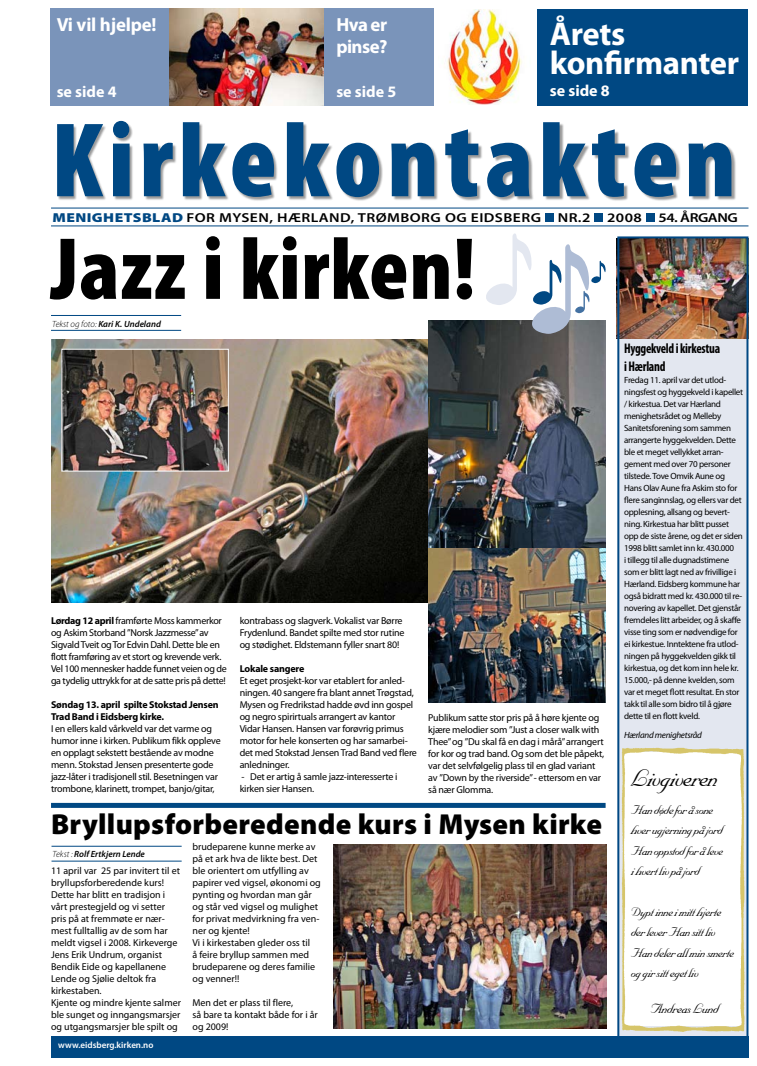
<style>
.page{position:relative;width:757px;height:1066px;background:#fff}
.page>*{position:absolute;margin:0;border:0;box-sizing:border-box;transform-origin:0 0}
.t1{font:900 condensed 107px "Myriad Pro";letter-spacing:.05em;color:#004883}
.t2{font:900 condensed 89px "Myriad Pro";letter-spacing:.01em;color:#000}
.t3{font:700 33px/29px "Myriad Pro";letter-spacing:-.01em;color:#fff}
.t4{font:900 29px "Myriad Pro";letter-spacing:.01em;color:#000}
.t5{font:27.8px "Nuptial Script LT Std";letter-spacing:-.04em;color:#000}
.t6{font:700 19px "Myriad Pro";letter-spacing:-.01em;color:#fff}
.t7{font:700 19px/22px "Myriad Pro";letter-spacing:-.03em;color:#fff}
.t8{font:700 16px "Myriad Pro";color:#fff}
.t9{font:15.8px "Nuptial Script LT Std";letter-spacing:-.04em;color:#000}
.t10{font:14.8px/20.4px "Nuptial Script LT Std";letter-spacing:-.04em;color:#000}
.t11{font:700 condensed 14px/18px "Myriad Pro";letter-spacing:-.02em;color:#000;scale:.92 1}
.t12{font:600 13px "Myriad Pro";letter-spacing:.03em;color:#000;scale:1.2 1}
.t13{font:600 13px "Myriad Pro";letter-spacing:-.03em;color:#000;scale:1.2 1}
.t14{font:10px/12px "Myriad Pro";letter-spacing:-.02em;color:#000}
.t15{font:10px/12px "Myriad Pro";color:#000}
.t16{font:700 10px/12px "Myriad Pro";letter-spacing:-.02em;color:#000}
.t17{font:9px/12px "Myriad Pro";letter-spacing:-.03em;color:#000}
.t18{font:italic 600 9px "Myriad Pro";color:#000}
.t19{font:600 9px "Myriad Pro";color:#fff}
.t20{font:italic 9px "Myriad Pro";letter-spacing:-.03em;color:#000}
.s1{font-weight:900;color:#004883}
.s2{font-weight:300}
.s3{font-weight:700}
</style>
<div class="page">
<img style="left:51px;top:340px;width:377px;height:263px">
<div style="left:618px;top:239px;width:129px;height:810px;background:#e3e7f0"></div>
<img style="left:334px;top:844px;width:272px;height:184px">
<div style="left:485px;top:9px;width:262px;height:96px;background:#004883"></div>
<div style="left:51px;top:8px;width:461px;height:97px;background:#7a94ba"></div>
<hr style="left:51px;top:226px;width:697px;height:1px;background:#004883">
<div style="left:58px;top:122px;width:699px;height:163px;background:#000;opacity:.4"></div>
<div style="left:545px;top:214px;width:9px;height:8px;background:#004883"></div>
<div style="left:594px;top:214px;width:9px;height:8px;background:#004883"></div>
<div style="left:646px;top:214px;width:8px;height:8px;background:#004883"></div>
<hr style="left:51px;top:208px;width:697px;height:1px;background:#004883">
<div style="left:51px;top:803px;width:554px;height:5px;background:#004883"></div>
<div style="left:51px;top:1036px;width:697px;height:22px;background:#004883"></div>
<hr style="left:52px;top:846px;width:130px;height:1px;background:#004883">
<hr style="left:52px;top:861px;width:130px;height:1px;background:#004883">
<img style="left:170px;top:9px;width:153px;height:96px">
<hr style="left:51px;top:315px;width:130px;height:1px;background:#004883">
<hr style="left:51px;top:330px;width:130px;height:1px;background:#004883">
<img style="left:428px;top:547px;width:177px;height:155px">
<img style="left:622px;top:747px;width:123px;height:285px">
<div style="left:435px;top:9px;width:102px;height:97px;background:#fff"></div>
<img style="left:447px;top:10px;width:75px;height:94px">
<img style="left:428px;top:320px;width:177px;height:227px">
<img style="left:63px;top:351px;width:164px;height:119px">
<div style="left:61px;top:349px;width:168px;height:123px;border:1px solid #fff"></div>
<svg style="left:483px;top:231px;width:123px;height:103px"></svg>
<img style="left:620px;top:239px;width:125px;height:100px">
<div style="left:617px;top:236px;width:131px;height:802px;border:2px solid #004883"></div>
<h3 class="t6" style="left:57px;top:12px;width:101px">Vi vil hjelpe!</h3>
<h3 class="t8" style="left:57px;top:81px;width:62px">se side 4</h3>
<h3 class="t7" style="left:336px;top:12px;width:53px">Hva er pinse?</h3>
<h3 class="t8" style="left:336px;top:81px;width:62px">se side 5</h3>
<h3 class="t3" style="left:550px;top:19px;width:191px">Årets konfirmanter</h3>
<h3 class="t8" style="left:550px;top:80px;width:62px">se side 8</h3>
<h1 class="t1" style="left:51px;top:101px;width:686px">Kirkekontakten</h1>
<h3 class="t12" style="left:52px;top:209px;width:409px"><span class="s1">MENIGHETSBLAD</span> FOR MYSEN, HÆRLAND, TRØMBORG OG EIDSBERG</h3>
<h3 class="t12" style="left:558px;top:209px;width:29px">NR.2</h3>
<h3 class="t12" style="left:607px;top:209px;width:30px">2008</h3>
<h3 class="t13" style="left:658px;top:209px;width:68px">54. ÅRGANG</h3>
<h2 class="t2" style="left:51px;top:220px;width:426px">Jazz i kirken!</h2>
<p class="t18" style="left:52px;top:318px;width:110px"><span class="s2">Tekst og foto:</span> Kari K. Undeland</p>
<p class="t14" style="left:51px;top:614px;width:177px"><span class="s3">Lørdag 12 april</span> framførte Moss kammerkor og Askim Storband ”Norsk Jazzmesse” av Sigvald Tveit og Tor Edvin Dahl. Dette ble en flott framføring av et stort og krevende verk.<br>Vel 100 mennesker hadde funnet veien og de ga tydelig uttrykk for at de satte pris på dette!</p>
<p class="t16" style="left:51px;top:698px;width:169px">Søndag 13. april spilte Stokstad Jensen<br>Trad Band i Eidsberg kirke.</p>
<p class="t14" style="left:51px;top:722px;width:171px">I en ellers kald vårkveld var det varme og humor inne i kirken. Publikum fikk oppleve en opplagt sekstett bestående av modne menn. Stokstad Jensen presenterte gode jazz-låter i tradisjonell stil. Besetningen var trombone, klarinett, trompet, banjo/gitar,</p>
<p class="t14" style="left:240px;top:614px;width:166px">kontrabass og slagverk. Vokalist var Børre<br>Frydenlund. Bandet spilte med stor rutine og stødighet. Eldstemann fyller snart 80!</p>
<p class="t16" style="left:240px;top:662px;width:66px">Lokale sangere</p>
<p class="t14" style="left:240px;top:674px;width:179px">Et eget prosjekt-kor var etablert for anled&shy;ningen. 40 sangere fra blant annet Trøgstad, Mysen og Fredrikstad hadde øvd inn gospel og negro spirirtuals arrangert av kantor Vidar Hansen. Hansen var forøvrig primus motor for hele konserten og har samarbei&shy;det med Stokstad Jensen Trad Band ved flere anledninger.</p>
<p class="t14" style="left:240px;top:770px;width:159px">- Det er artig å samle jazz-interesserte i kirken sier Hansen.</p>
<p class="t14" style="left:428px;top:711px;width:177px">Publikum satte stor pris på å høre kjente og kjære melodier som ”Just a closer walk with Thee” og ”Du skal få en dag i mårå” arrangert for kor og trad band. Og som det ble påpekt, var det selvfølgelig plass til en glad variant av ”Down by the riverside” - ettersom en var så nær Glomma.</p>
<h3 class="t4" style="left:51px;top:807px;width:552px">Bryllupsforberedende kurs i Mysen kirke</h3>
<p class="t18" style="left:53px;top:849px;width:94px"><span class="s2">Tekst :</span> Rolf Ertkjern Lende</p>
<p class="t15" style="left:51px;top:864px;width:131px">11 april var 25 par invitert til et bryllupsforberedende kurs!<br>Dette har blitt en tradisjon i vårt prestegjeld og vi setter pris på at fremmøte er nær&shy;mest fulltallig av de som har meldt vigsel i 2008. Kirkeverge<br>Jens Erik Undrum, organist<br>Bendik Eide og kapellanene<br>Lende og Sjølie deltok fra kirkestaben.<br>Kjente og mindre kjente salmer ble sunget og inngangsmarsjer og utgangsmarsjer ble spilt og</p>
<p class="t19" style="left:58px;top:1039px;width:97px">www.eidsberg.kirken.no</p>
<p class="t15" style="left:192px;top:840px;width:130px">brudeparene kunne merke av på et ark hva de likte best. Det ble orientert om utfylling av papirer ved vigsel, økonomi og pynting og hvordan man går og står ved vigsel og mulighet for privat medvirkning fra ven&shy;ner og kjente!<br>Vi i kirkestaben gleder oss til<br>å feire bryllup sammen med brudeparene og deres familie og venner!!</p>
<p class="t15" style="left:192px;top:996px;width:127px">Men det er plass til flere,<br>så bare ta kontakt både for i år og 2009!</p>
<h3 class="t11" style="left:624px;top:339px;width:106px">Hyggekveld i kirkestua i Hærland</h3>
<p class="t17" style="left:624px;top:374px;width:121px">Fredag 11. april var det utlod&shy;ningsfest og hyggekveld i kapellet / kirkestua. Det var Hærland menighetsrådet og Melleby<br>Sanitetsforening som sammen arrangerte hyggekvelden. Dette ble et meget vellykket arran&shy;gement med over 70 personer tilstede. Tove Omvik Aune og<br>Hans Olav Aune fra Askim sto for flere sanginnslag, og ellers var det opplesning, allsang og bevert&shy;ning. Kirkestua har blitt pusset opp de siste årene, og det er siden<br>1998 blitt samlet inn kr. 430.000<br>i tillegg til alle dugnadstimene som er blitt lagt ned av frivillige i<br>Hærland. Eidsberg kommune har også bidratt med kr. 430.000 til re&shy;novering av kapellet. Det gjenstår fremdeles litt arbeider, og å skaffe visse ting som er nødvendige for ei kirkestue. Inntektene fra utlod&shy;ningen på hyggekvelden gikk til kirkestua, og det kom inn hele kr.<br>15.000,- på denne kvelden, som var et meget flott resultat. En stor takk til alle som bidro til å gjøre dette til en flott kveld.</p>
<p class="t20" style="left:624px;top:729px;width:79px">Hærland menighetsråd</p>
<h3 class="t5" style="left:631px;top:762px;width:89px">Livgiveren</h3>
<h3 class="t10" style="left:631px;top:799px;width:94px">Han døde for å sone hver ugjerning på jord<br>Han oppstod for å leve i hvert liv på jord</h3>
<h3 class="t10" style="left:631px;top:901px;width:105px">Dypt inne i mitt hjerte der lever Han sitt liv<br>Han deler all min smerte og gir sitt eget liv</h3>
<h3 class="t9" style="left:651px;top:999px;width:70px">Andreas Lund</h3>
</div>
